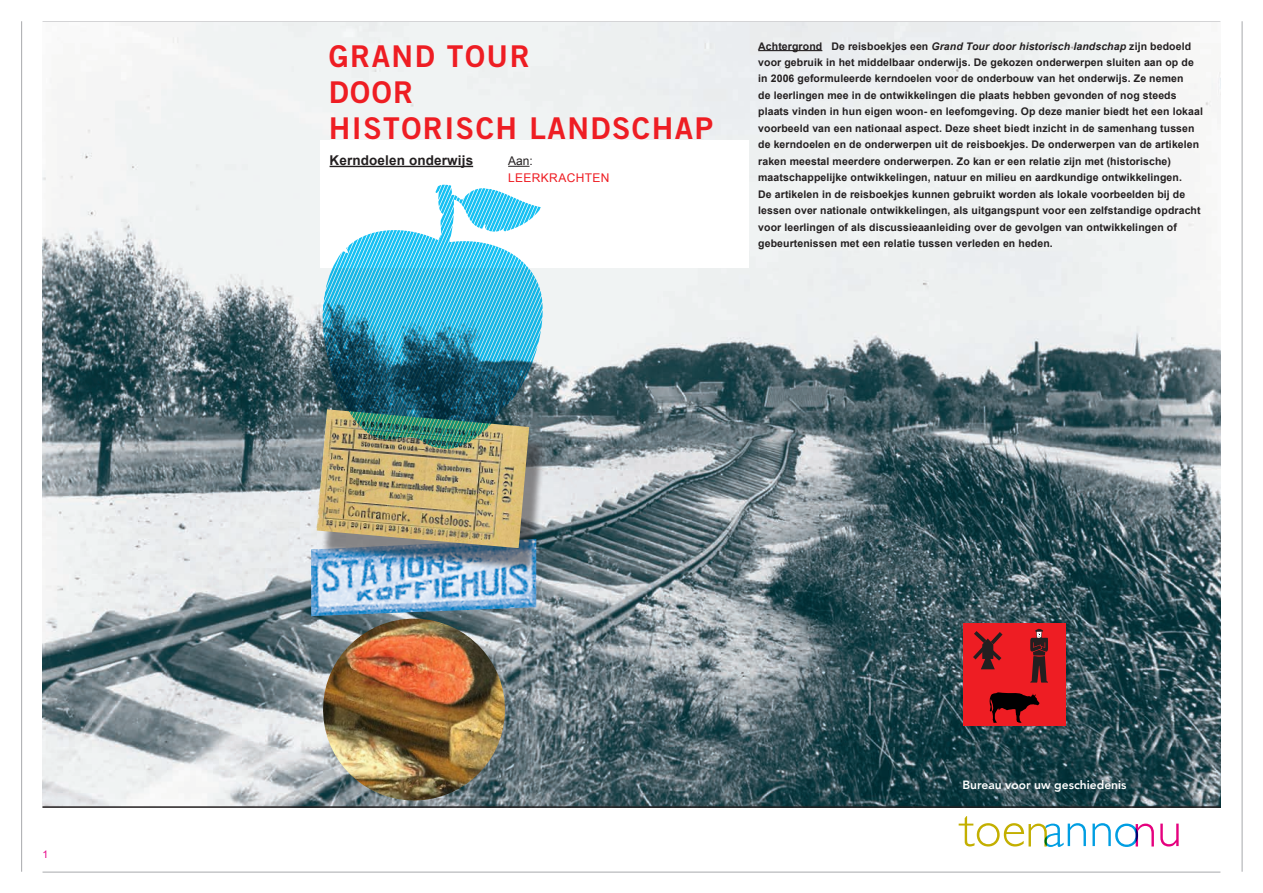
<style>
.page{position:relative;width:1263px;height:893px;background:#fff}
.page>*{position:absolute;margin:0;border:0;box-sizing:border-box;transform-origin:0 0}
.t1{font:30px/36px "Trade Gothic Bold Two";letter-spacing:.05em;color:#ee1d23}
.t2{font:700 13.5px "Arial";letter-spacing:.01em;color:#231f20}
.t3{font:800 12px "Avenir";color:#fff}
.t4{font:12px "Arial";letter-spacing:.03em;color:#ee1d23}
.t5{font:12px "Arial";color:#231f20}
.t6{font:700 10.5px/16.5px "Arial";letter-spacing:.01em;color:#231f20}
.t7{font:10.5px "Arial";color:#e70889}
.s1{font-style:italic}
</style>
<div class="page">
<hr style="left:21px;top:21px;width:1px;height:851px;background:#a8a9ad">
<hr style="left:1242px;top:21px;width:1px;height:851px;background:#a8a9ad">
<hr style="left:43px;top:22px;width:1177px;height:1px;background:#a8a9ad">
<hr style="left:43px;top:872px;width:1177px;height:1px;background:#a8a9ad">
<svg style="left:959px;top:816px;width:127px;height:31px"></svg>
<svg style="left:1160px;top:824px;width:18px;height:22px"></svg>
<svg style="left:1092px;top:823px;width:62px;height:24px"></svg>
<img style="left:43px;top:23px;width:1177px;height:783px">
<div style="left:320px;top:140px;width:428px;height:128px;background:#fff"></div>
<img style="left:311px;top:539px;width:225px;height:77px">
<img style="left:321px;top:619px;width:186px;height:183px">
<div style="left:322px;top:422px;width:224px;height:151px;background:#231f20;opacity:.5"></div>
<img style="left:316px;top:409px;width:213px;height:139px">
<img style="left:323px;top:185px;width:220px;height:264px">
<hr style="left:43px;top:806px;width:1177px;height:2px;background:#231f20">
<hr style="left:330px;top:166px;width:143px;height:1px;background:#231f20">
<hr style="left:758px;top:50px;width:64px;height:1px;background:#231f20">
<svg style="left:508px;top:166px;width:21px;height:1px"></svg>
<div style="left:963px;top:624px;width:102px;height:102px;background:#ee1d23"></div>
<svg style="left:989px;top:692px;width:50px;height:30px"></svg>
<svg style="left:1030px;top:628px;width:18px;height:55px"></svg>
<svg style="left:973px;top:631px;width:29px;height:38px"></svg>
<p class="t7" style="left:43px;top:847px;width:7px">1</p>
<p class="t1" style="left:329px;top:38px;width:386px">GRAND TOUR<br>DOOR<br>HISTORISCH LANDSCHAP</p>
<p class="t6" style="left:758px;top:38px;width:446px">Achtergrond De reisboekjes een <span class="s1">Grand Tour door historisch landschap</span> zijn bedoeld voor gebruik in het middelbaar onderwijs. De gekozen onderwerpen sluiten aan op de in 2006 geformuleerde kerndoelen voor de onderbouw van het onderwijs. Ze nemen<br>de leerlingen mee in de ontwikkelingen die plaats hebben gevonden of nog steeds plaats vinden in hun eigen woon- en leefomgeving. Op deze manier biedt het een lokaal voorbeeld van een nationaal aspect. Deze sheet biedt inzicht in de samenhang tussen de kerndoelen en de onderwerpen uit de reisboekjes. De onderwerpen van de artikelen raken meestal meerdere onderwerpen. Zo kan er een relatie zijn met (historische) maatschappelijke ontwikkelingen, natuur en milieu en aardkundige ontwikkelingen.</p>
<p class="t6" style="left:758px;top:186px;width:444px">De artikelen in de reisboekjes kunnen gebruikt worden als lokale voorbeelden bij de lessen over nationale ontwikkelingen, als uitgangspunt voor een zelfstandige opdracht voor leerlingen of als discussieaanleiding over de gevolgen van ontwikkelingen of gebeurtenissen met een relatie tussen verleden en heden.</p>
<p class="t2" style="left:330px;top:151px;width:145px">Kerndoelen onderwijs</p>
<p class="t5" style="left:508px;top:153px;width:26px">Aan:</p>
<p class="t4" style="left:508px;top:169px;width:103px">LEERKRACHTEN</p>
<p class="t3" style="left:962px;top:775px;width:166px">Bureau voor uw geschiedenis</p>
</div>
